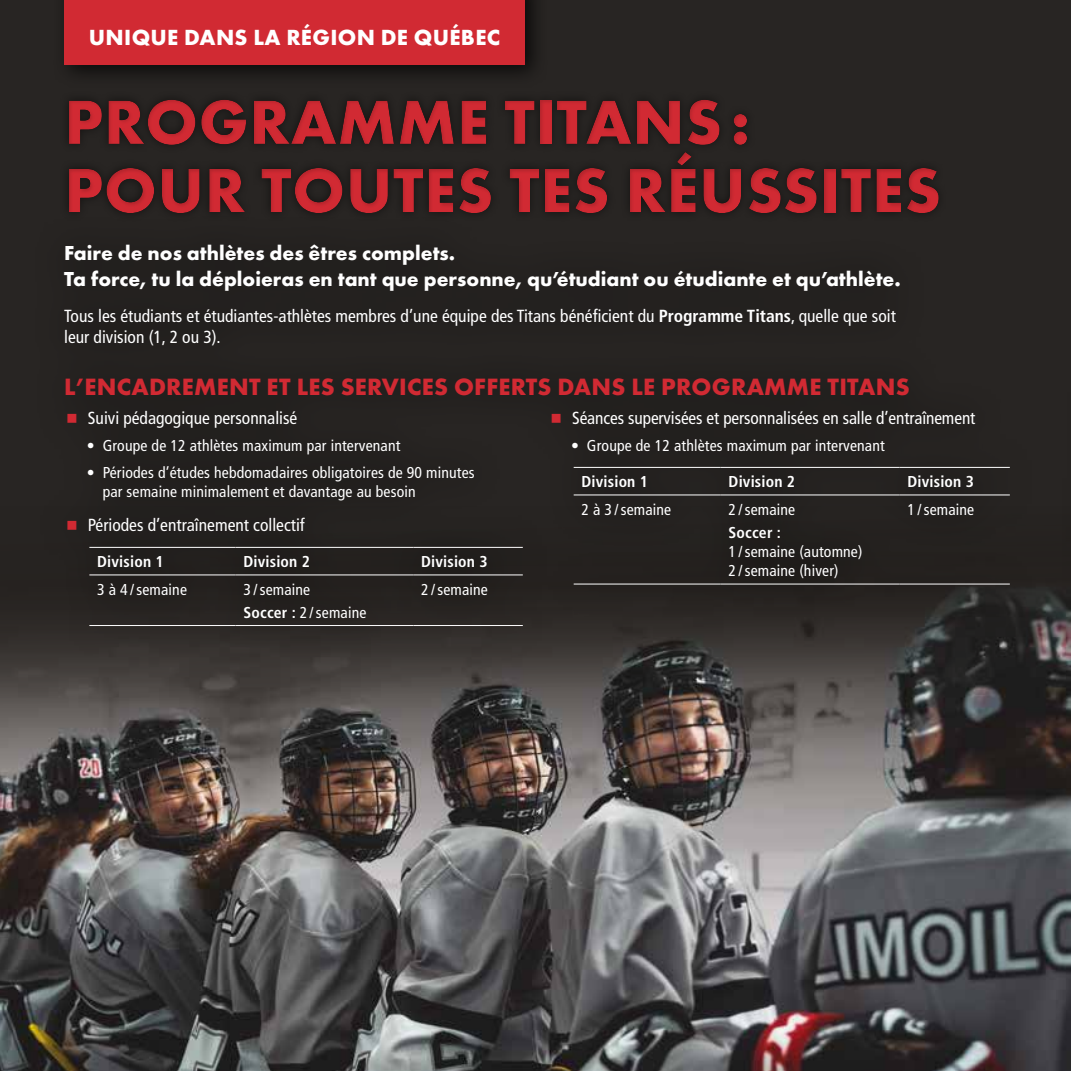
<style>
.page{position:relative;width:1071px;height:1071px;background:#282523}
.page>*{position:absolute;margin:0;border:0;box-sizing:border-box;transform-origin:0 0}
.t1{font:700 64.75px/68.2px "Futura PT";letter-spacing:.01em;color:#d12a33}
.t2{font:700 24.5px "Futura PT";letter-spacing:.01em;color:#d12a33}
.t3{font:700 22.75px "Futura PT";letter-spacing:.015em;color:#fff}
.t4{font:700 21px/25.2px "Futura PT";color:#fff}
.t5{font:condensed 17.5px/21px "Frutiger LT Std";color:#fff}
.t6{font:condensed 15.75px/19.2px "Frutiger LT Std";letter-spacing:.01em;color:#fff}
.t7{font:700 condensed 15.75px "Frutiger LT Std";letter-spacing:.01em;color:#fff}
.s1{font-weight:700}
</style>
<div class="page">
<img style="left:0;top:591px;width:1071px;height:480px">
<div style="left:52px;top:0;width:496px;height:88px;background:#1d1a19"></div>
<div style="left:64px;top:0;width:461px;height:65px;background:#d12a33"></div>
<div style="left:38px;top:79px;width:1033px;height:166px;background:#000;opacity:.15"></div>
<div style="left:31px;top:211px;width:1010px;height:450px;background:#000;opacity:.3"></div>
<hr style="left:89px;top:547px;width:147px;height:1px;background:#fff">
<hr style="left:236px;top:547px;width:177px;height:1px;background:#fff">
<hr style="left:413px;top:547px;width:110px;height:1px;background:#fff">
<hr style="left:89px;top:625px;width:147px;height:1px;background:#fff">
<hr style="left:236px;top:625px;width:177px;height:1px;background:#fff">
<hr style="left:413px;top:625px;width:110px;height:1px;background:#fff">
<hr style="left:89px;top:575px;width:147px;height:1px;background:#fff">
<hr style="left:236px;top:575px;width:177px;height:1px;background:#fff">
<hr style="left:413px;top:575px;width:110px;height:1px;background:#fff">
<hr style="left:574px;top:467px;width:147px;height:1px;background:#fff">
<hr style="left:721px;top:467px;width:179px;height:1px;background:#fff">
<hr style="left:900px;top:467px;width:110px;height:1px;background:#fff">
<hr style="left:574px;top:495px;width:147px;height:1px;background:#fff">
<hr style="left:721px;top:495px;width:179px;height:1px;background:#fff">
<hr style="left:900px;top:495px;width:110px;height:1px;background:#fff">
<hr style="left:574px;top:584px;width:147px;height:1px;background:#fff">
<hr style="left:721px;top:584px;width:179px;height:1px;background:#fff">
<hr style="left:900px;top:584px;width:110px;height:1px;background:#fff">
<svg style="left:68px;top:414px;width:8px;height:9px"></svg>
<svg style="left:68px;top:521px;width:8px;height:9px"></svg>
<svg style="left:552px;top:414px;width:9px;height:9px"></svg>
<h3 class="t3" style="left:89px;top:22px;width:413px">UNIQUE DANS LA RÉGION DE QUÉBEC</h3>
<h1 class="t1" style="left:64px;top:87px;width:878px">PROGRAMME TITANS:<br>POUR TOUTES TES RÉUSSITES</h1>
<h3 class="t4" style="left:64px;top:240px;width:838px">Faire de nos athlètes des êtres complets.<br>Ta force, tu la déploieras en tant que personne, qu’étudiant ou étudiante et qu’athlète.</h3>
<p class="t5" style="left:64px;top:306px;width:833px">Tous les étudiants et étudiantes-athlètes membres d’une équipe des Titans bénéficient du <span class="s1">Programme Titans</span>, quelle que soit leur division (1, 2 ou 3).</p>
<h2 class="t2" style="left:64px;top:371px;width:847px">L’ENCADREMENT ET LES SERVICES OFFERTS DANS LE PROGRAMME TITANS</h2>
<p class="t5" style="left:88px;top:407px;width:211px">Suivi pédagogique personnalisé</p>
<p class="t6" style="left:87px;top:436px;width:315px">• Groupe de 12 athlètes maximum par intervenant</p>
<p class="t6" style="left:103px;top:463px;width:374px;text-indent:-16px">• Périodes d’études hebdomadaires obligatoires de 90 minutes par semaine minimalement et davantage au besoin</p>
<p class="t5" style="left:88px;top:514px;width:219px">Périodes d’entraînement collectif</p>
<p class="t7" style="left:97px;top:552px;width:68px">Division 1</p>
<p class="t7" style="left:244px;top:552px;width:68px">Division 2</p>
<p class="t7" style="left:421px;top:552px;width:68px">Division 3</p>
<p class="t6" style="left:97px;top:580px;width:91px">3 à 4 /semaine</p>
<p class="t6" style="left:244px;top:578px;width:125px;line-height:23.1px">3 /semaine<br><span class="s1">Soccer :</span> 2 /semaine</p>
<p class="t6" style="left:421px;top:580px;width:68px">2 /semaine</p>
<p class="t5" style="left:572px;top:407px;width:405px">Séances supervisées et personnalisées en salle d’entraînement</p>
<p class="t6" style="left:571px;top:436px;width:315px">• Groupe de 12 athlètes maximum par intervenant</p>
<p class="t7" style="left:582px;top:472px;width:68px">Division 1</p>
<p class="t7" style="left:729px;top:472px;width:68px">Division 2</p>
<p class="t7" style="left:908px;top:472px;width:68px">Division 3</p>
<p class="t6" style="left:582px;top:500px;width:91px">2 à 3 /semaine</p>
<p class="t6" style="left:729px;top:500px;width:68px">2 /semaine</p>
<p class="t7" style="left:729px;top:523px;width:54px">Soccer :</p>
<p class="t6" style="left:729px;top:542px;width:135px">1 /semaine (automne)<br>2 /semaine (hiver)</p>
<p class="t6" style="left:908px;top:500px;width:68px">1 /semaine</p>
</div>
